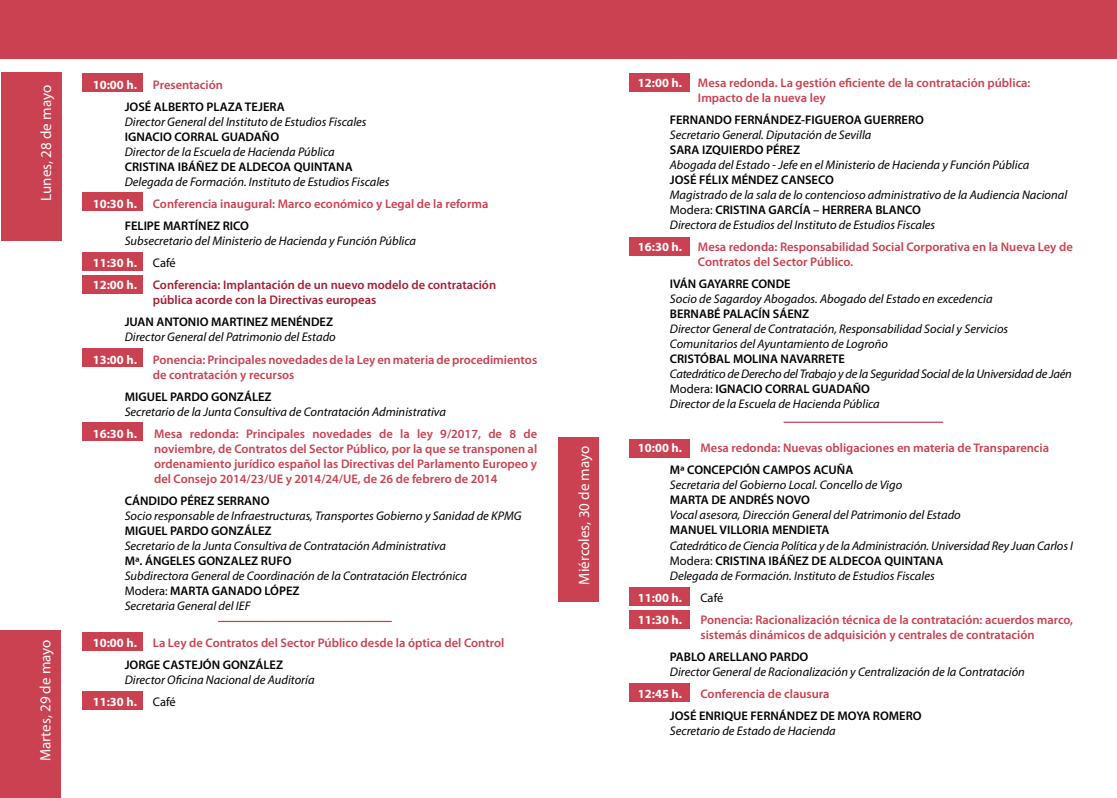
<style>
.page{position:relative;width:1117px;height:798px;background:#fff}
.page>*{position:absolute;margin:0;border:0;box-sizing:border-box;transform-origin:0 0}
.t1{font:15px "Myriad Pro";color:#fffefd}
.t2{font:italic 12.5px/15px "Myriad Pro";color:#000}
.t3{font:600 12.5px/15px "Myriad Pro";color:#ca4151}
.t4{font:700 12.5px "Myriad Pro";color:#fffefd}
.t5{font:600 12.5px/15px "Myriad Pro";color:#a41f35}
.t6{font:600 12.5px/15px "Myriad Pro";color:#000}
.t7{font:12.5px "Myriad Pro";letter-spacing:-.005em;color:#000}
.s1{font-weight:600;font-style:normal}
.s2{font-style:normal}
.s3{font-weight:400;font-style:italic}
</style>
<div class="page">
<div style="left:629px;top:586px;width:60px;height:19px;background:#ca4151"></div>
<div style="left:629px;top:610px;width:60px;height:18px;background:#ca4151"></div>
<div style="left:629px;top:683px;width:60px;height:19px;background:#ca4151"></div>
<div style="left:629px;top:237px;width:60px;height:19px;background:#ca4151"></div>
<div style="left:629px;top:73px;width:60px;height:19px;background:#ca4151"></div>
<div style="left:82px;top:632px;width:61px;height:18px;background:#ca4151"></div>
<div style="left:82px;top:274px;width:61px;height:19px;background:#ca4151"></div>
<div style="left:82px;top:421px;width:61px;height:19px;background:#ca4151"></div>
<div style="left:82px;top:348px;width:61px;height:19px;background:#ca4151"></div>
<div style="left:82px;top:251px;width:61px;height:19px;background:#ca4151"></div>
<div style="left:82px;top:192px;width:61px;height:18px;background:#ca4151"></div>
<div style="left:82px;top:73px;width:61px;height:18px;background:#ca4151"></div>
<div style="left:0;top:0;width:1116px;height:58px;background:#ca4151"></div>
<div style="left:1px;top:73px;width:60px;height:168px;background:#ca4151"></div>
<div style="left:558px;top:437px;width:41px;height:164px;background:#ca4151"></div>
<div style="left:629px;top:438px;width:60px;height:19px;background:#ca4151"></div>
<div style="left:0;top:630px;width:61px;height:167px;background:#ca4151"></div>
<hr style="left:783px;top:421px;width:160px;height:1px;background:#ca4151">
<div style="left:82px;top:690px;width:61px;height:19px;background:#ca4151"></div>
<hr style="left:218px;top:620px;width:174px;height:2px;background:#ca4151">
<p class="t1" style="left:37px;top:201px;width:117px;rotate:-90deg">Lunes, 28 de mayo</p>
<p class="t1" style="left:36px;top:761px;width:123px;rotate:-90deg">Martes, 29 de mayo</p>
<p class="t4" style="left:93px;top:76px;width:46px">10:00 h.</p>
<p class="t3" style="left:153px;top:77px;width:72px">Presentación</p>
<p class="t2" style="left:125px;top:99px;width:266px"><span class="s1">JOSÉ ALBERTO PLAZA TEJERA<br></span>Director General del Instituto de Estudios Fiscales <span class="s1">IGNACIO CORRAL GUADAÑO<br></span>Director de la Escuela de Hacienda Pública<br><span class="s1">CRISTINA IBÁÑEZ DE ALDECOA QUINTANA </span>Delegada de Formación. Instituto de Estudios Fiscales</p>
<p class="t4" style="left:93px;top:195px;width:46px">10:30 h.</p>
<p class="t3" style="left:153px;top:196px;width:337px">Conferencia inaugural: Marco económico y Legal de la reforma</p>
<p class="t2" style="left:125px;top:218px;width:293px"><span class="s1">FELIPE MARTÍNEZ RICO<br></span>Subsecretario del Ministerio de Hacienda y Función Pública</p>
<p class="t4" style="left:93px;top:255px;width:46px">11:30 h.</p>
<p class="t7" style="left:153px;top:255px;width:24px">Café</p>
<p class="t4" style="left:93px;top:277px;width:46px">12:00 h.</p>
<p class="t5" style="left:153px;top:277px;width:345px">Conferencia: Implantación de un nuevo modelo de contratación pública acorde con la Directivas europeas</p>
<p class="t2" style="left:125px;top:314px;width:212px"><span class="s1">JUAN ANTONIO MARTINEZ MENÉNDEZ<br></span>Director General del Patrimonio del Estado</p>
<p class="t4" style="left:93px;top:351px;width:46px">13:00 h.</p>
<p class="t3" style="left:153px;top:351px;width:386px">Ponencia: Principales novedades de la Ley en materia de procedimientos de contratación y recursos</p>
<p class="t2" style="left:125px;top:388px;width:322px"><span class="s1">MIGUEL PARDO GONZÁLEZ<br></span>Secretario de la Junta Consultiva de Contratación Administrativa</p>
<p class="t4" style="left:93px;top:425px;width:46px">16:30 h.</p>
<p class="t3" style="left:154px;top:425px;width:384px;text-align:justify">Mesa redonda: Principales novedades de la ley 9/2017, de 8 de noviembre, de Contratos del Sector Público, por la que se transponen al ordenamiento jurídico español las Directivas del Parlamento Europeo y del Consejo 2014/23/UE y 2014/24/UE, de 26 de febrero de 2014</p>
<p class="t2" style="left:125px;top:493px;width:398px"><span class="s1">CÁNDIDO PÉREZ SERRANO<br></span>Socio responsable de Infraestructuras, Transportes Gobierno y Sanidad de KPMG <span class="s1">MIGUEL PARDO GONZÁLEZ<br></span>Secretario de la Junta Consultiva de Contratación Administrativa<br><span class="s1">Mª. ÁNGELES GONZALEZ RUFO<br></span>Subdirectora General de Coordinación de la Contratación Electrónica<br><span class="s2">Modera:</span> <span class="s1">MARTA GANADO LÓPEZ<br></span>Secretaria General del IEF</p>
<p class="t4" style="left:93px;top:634px;width:46px">10:00 h.</p>
<p class="t3" style="left:153px;top:635px;width:353px">La Ley de Contratos del Sector Público desde la óptica del Control</p>
<p class="t2" style="left:125px;top:657px;width:191px"><span class="s1">JORGE CASTEJÓN GONZÁLEZ<br></span>Director Oficina Nacional de Auditoría</p>
<p class="t4" style="left:93px;top:693px;width:46px">11:30 h.</p>
<p class="t7" style="left:153px;top:694px;width:24px">Café</p>
<p class="t1" style="left:574px;top:584px;width:140px;rotate:-90deg">Miércoles, 30 de mayo</p>
<p class="t4" style="left:637px;top:74px;width:46px">12:00 h.</p>
<p class="t3" style="left:697px;top:74px;width:334px">Mesa redonda. La gestión eficiente de la contratación pública:<br>Impacto de la nueva ley</p>
<p class="t2" style="left:669px;top:112px;width:399px"><span class="s1">FERNANDO FERNÁNDEZ-FIGUEROA GUERRERO<br></span>Secretario General. Diputación de Sevilla<br><span class="s1">SARA IZQUIERDO PÉREZ<br></span>Abogada del Estado - Jefe en el Ministerio de Hacienda y Función Pública<br><span class="s1">JOSÉ FÉLIX MÉNDEZ CANSECO<br></span>Magistrado de la sala de lo contencioso administrativo de la Audiencia Nacional <span class="s2">Modera:</span> <span class="s1">CRISTINA GARCÍA – HERRERA BLANCO<br></span>Directora de Estudios del Instituto de Estudios Fiscales</p>
<p class="t4" style="left:637px;top:238px;width:46px">16:30 h.</p>
<p class="t3" style="left:697px;top:239px;width:376px">Mesa redonda: Responsabilidad Social Corporativa en la Nueva Ley de<br>Contratos del Sector Público.</p>
<p class="t2" style="left:669px;top:276px;width:403px"><span class="s1">IVÁN GAYARRE CONDE<br></span>Socio de Sagardoy Abogados. Abogado del Estado en excedencia<br><span class="s1">BERNABÉ PALACÍN SÁENZ<br></span>Director General de Contratación, Responsabilidad Social y Servicios Comunitarios del Ayuntamiento de Logroño<br><span class="s1">CRISTÓBAL MOLINA NAVARRETE<br></span>Catedrático de Derecho del Trabajo y de la Seguridad Social de la Universidad de Jaén <span class="s2">Modera:</span> <span class="s1">IGNACIO CORRAL GUADAÑO<br></span>Director de la Escuela de Hacienda Pública</p>
<p class="t4" style="left:637px;top:440px;width:46px">10:00 h.</p>
<p class="t3" style="left:700px;top:440px;width:350px">Mesa redonda: Nuevas obligaciones en materia de Transparencia</p>
<p class="t2" style="left:669px;top:462px;width:404px"><span class="s1">Mª CONCEPCIÓN CAMPOS ACUÑA<br></span>Secretaria del Gobierno Local. Concello de Vigo<br><span class="s1">MARTA DE ANDRÉS NOVO<br></span>Vocal asesora, Dirección General del Patrimonio del Estado<br><span class="s1">MANUEL VILLORIA MENDIETA<br></span>Catedrático de Ciencia Política y de la Administración. Universidad Rey Juan Carlos I <span class="s2">Modera:</span> <span class="s1">CRISTINA IBÁÑEZ DE ALDECOA QUINTANA<br></span>Delegada de Formación. Instituto de Estudios Fiscales</p>
<p class="t4" style="left:637px;top:589px;width:46px">11:00 h.</p>
<p class="t7" style="left:700px;top:589px;width:24px">Café</p>
<p class="t4" style="left:637px;top:611px;width:46px">11:30 h.</p>
<p class="t3" style="left:700px;top:611px;width:374px">Ponencia: Racionalización técnica de la contratación: acuerdos marco, sistemás dinámicos de adquisición y centrales de contratación</p>
<p class="t2" style="left:669px;top:648px;width:356px"><span class="s1">PABLO ARELLANO PARDO<br></span>Director General de Racionalización y Centralización de la Contratación</p>
<p class="t4" style="left:637px;top:685px;width:46px">12:45 h.</p>
<p class="t3" style="left:700px;top:685px;width:130px">Conferencia de clausura</p>
<p class="t6" style="left:669px;top:707px;width:253px">JOSÉ ENRIQUE FERNÁNDEZ DE MOYA ROMERO<br><span class="s3">Secretario de Estado de Hacienda</span></p>
</div>
